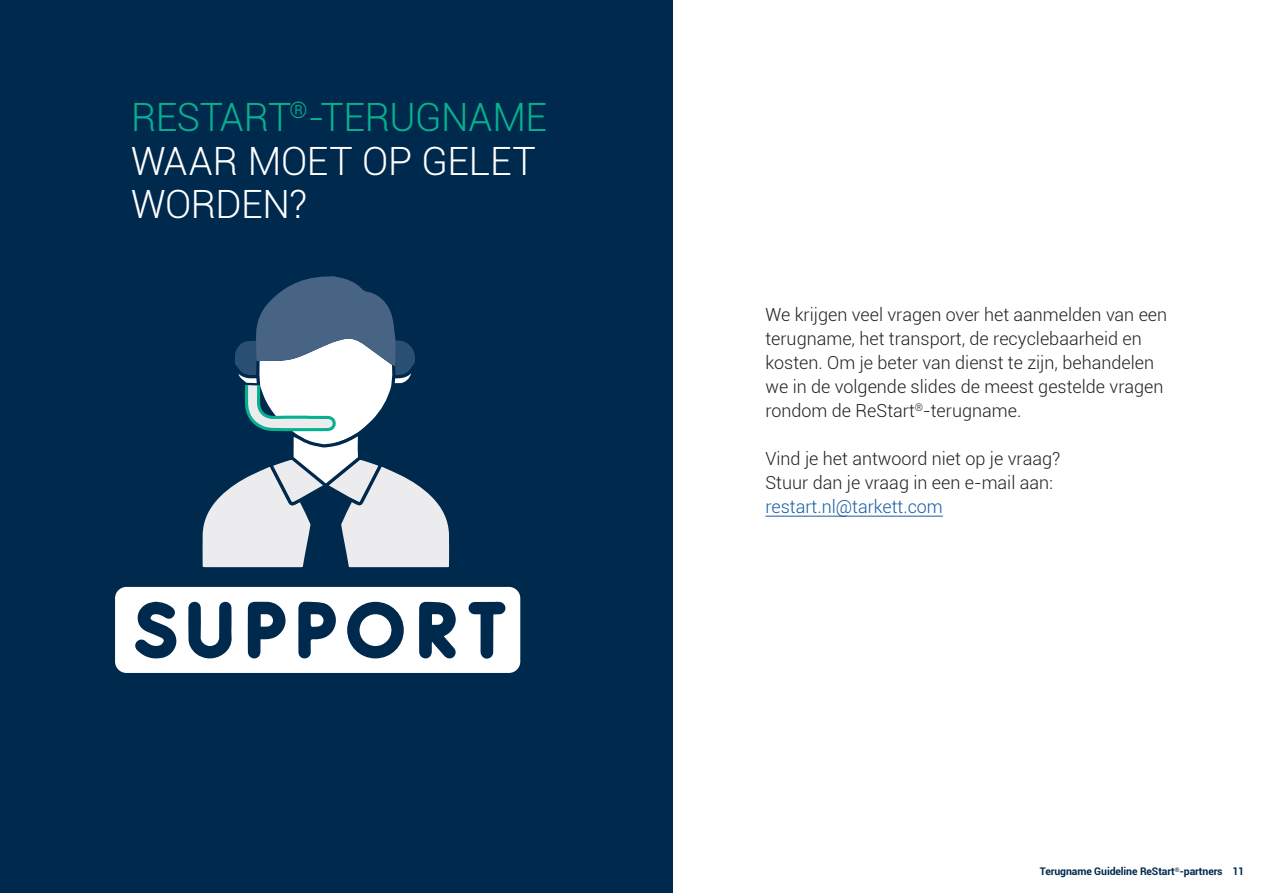
<style>
.page{position:relative;width:1263px;height:893px;background:#fff}
.page>*{position:absolute;margin:0;border:0;box-sizing:border-box;transform-origin:0 0}
.Intro_mono_-_12_18{font:300 39px/43.5px "Roboto";letter-spacing:-.01em;color:#fff}
.t1{font:300 18px/24px "Roboto";color:#231f20}
.t2{font:700 10.5px "Roboto";letter-spacing:-.01em;color:#00294e}
.s1{color:#07b18f}
.s2{color:#00294e}
.s3{color:#175d9e}
</style>
<div class="page">
<div style="left:0;top:0;width:673px;height:893px;background:#00294e"></div>
<svg style="left:202px;top:276px;width:248px;height:292px"></svg>
<div style="left:113px;top:585px;width:409px;height:90px;background:#fff;border-radius:13px"></div>
<div style="left:112px;top:584px;width:411px;height:92px;border:3px solid #00294e;border-radius:13px"></div>
<svg style="left:347px;top:602px;width:57px;height:56px"></svg>
<svg style="left:419px;top:602px;width:37px;height:57px"></svg>
<svg style="left:188px;top:601px;width:44px;height:58px"></svg>
<svg style="left:135px;top:602px;width:42px;height:57px"></svg>
<svg style="left:248px;top:602px;width:38px;height:56px"></svg>
<svg style="left:298px;top:602px;width:38px;height:56px"></svg>
<svg style="left:469px;top:602px;width:37px;height:57px"></svg>
<hr style="left:765px;top:516px;width:178px;height:1px;background:#175d9e">
<p class="Intro_mono_-_12_18" style="left:131px;top:94px;width:425px"><span class="s1">RESTART</span><sup>®</sup><span class="s1">-TERUGNAME</span><span class="s2">,<br></span>WAAR MOET OP GELET<br>WORDEN?</p>
<p class="t1" style="left:765px;top:302px;width:403px">We krijgen veel vragen over het aanmelden van een terugname, het transport, de recyclebaarheid en kosten. Om je beter van dienst te zijn, behandelen we in de volgende slides de meest gestelde vragen rondom de ReStart<sup>®</sup>-terugname.</p>
<p class="t1" style="left:765px;top:446px;width:296px">Vind je het antwoord niet op je vraag?<br>Stuur dan je vraag in een e-mail aan: <span class="s3">restart.nl@tarkett.com</span></p>
<p class="t2" style="left:1040px;top:864px;width:184px">Terugname Guideline ReStart<sup>®</sup>-partners</p>
<p class="t2" style="left:1232px;top:864px;width:13px">11</p>
</div>
